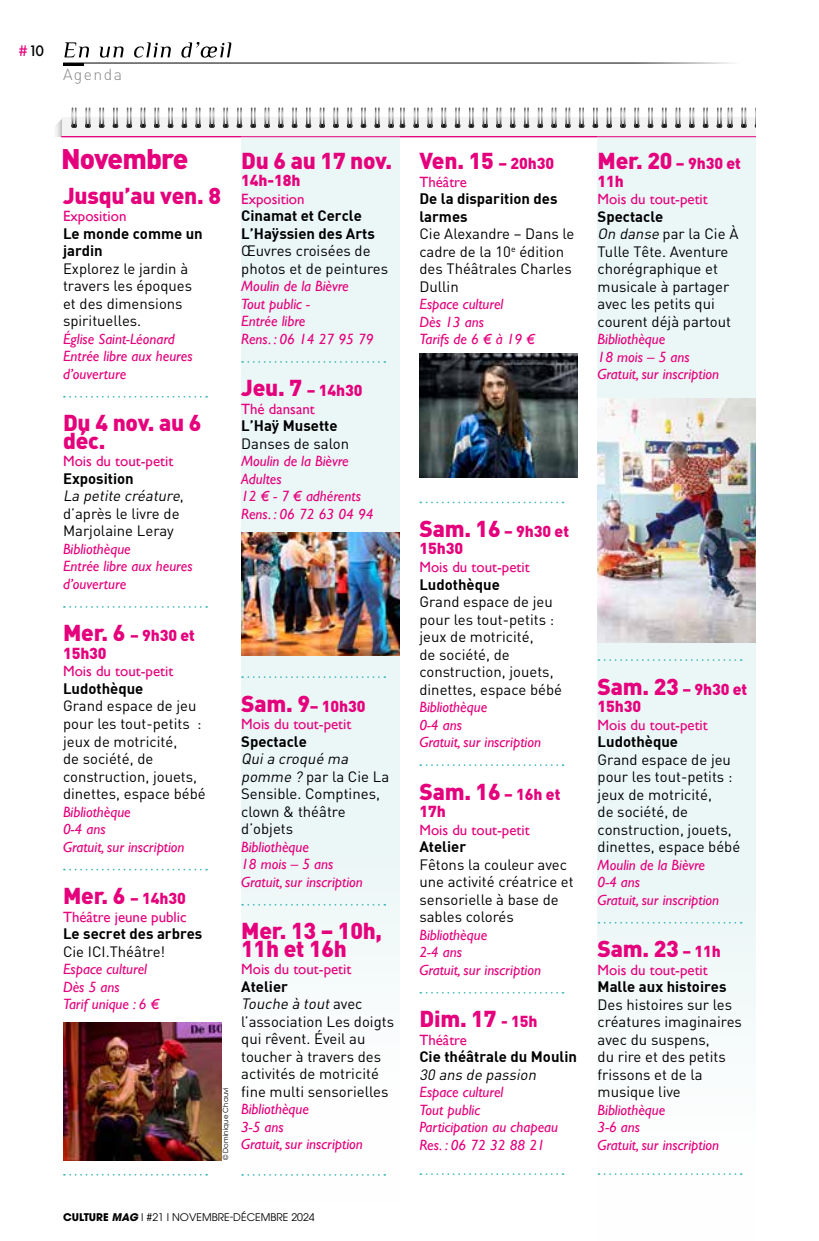
<style>
.page{position:relative;width:819px;height:1241px;background:#fff}
.page>*{position:absolute;margin:0;border:0;box-sizing:border-box;transform-origin:0 0}
.t1{font:900 28px "DIN Pro";letter-spacing:-.03em;color:#e5007c}
.t2{font:900 22.75px/17.5px "DIN Pro";letter-spacing:-.01em;color:#e5007c}
.t3{font:900 15.75px/17.5px "DIN Pro";letter-spacing:-.005em;color:#e5007c}
.t4{font:300 15.75px "DIN";letter-spacing:.09em;color:#868786}
.t5{font:14.88px/17.5px "DIN";color:#000}
.t6{font:italic 14.88px/17.5px "Gill Sans";color:#e5007c}
.t7{font:14.88px/17.5px "DIN Bold";color:#000}
.t8{font:14.88px "Gill Sans";color:#e5007c}
.t9{font:italic 14.88px "DIN";color:#000}
.t10{font:500 14px "Futura";color:#000}
.t11{font:10.5px "ITC Avant Garde Pro";color:#000}
.t12{font:7px "ITC Avant Garde Pro";letter-spacing:.02em;color:#000}
.s1{color:#e5007c}
.s2{font-style:italic}
.s3{font-size:22.75px}
.s4{font-weight:700}
.s5{font-weight:700;font-style:italic}
.s6{font-size:15.75px}
</style>
<div class="page">
<hr style="left:63px;top:63px;width:693px;height:1px;background:#000">
<hr style="left:63px;top:63px;width:21px;height:2px;background:#000">
<svg style="left:55px;top:107px;width:701px;height:29px"></svg>
<img style="left:744px;top:107px;width:2px;height:20px">
<img style="left:741px;top:107px;width:2px;height:20px">
<img style="left:730px;top:107px;width:2px;height:20px">
<img style="left:727px;top:107px;width:2px;height:20px">
<div style="left:619px;top:45px;width:160px;height:31px;background:#fff"></div>
<svg style="left:64px;top:42px;width:167px;height:16px"></svg>
<svg style="left:241px;top:137px;width:158px;height:1039px;fill:#ebf6f6"></svg>
<svg style="left:597px;top:137px;width:159px;height:1038px;fill:#ebf6f6"></svg>
<hr style="left:61px;top:136px;width:695px;height:1px;background:#e5007c">
<svg style="left:64px;top:396px;width:143px;height:1px"></svg>
<svg style="left:64px;top:606px;width:143px;height:1px"></svg>
<svg style="left:64px;top:868px;width:143px;height:2px"></svg>
<svg style="left:64px;top:1173px;width:143px;height:2px"></svg>
<svg style="left:242px;top:361px;width:143px;height:2px"></svg>
<svg style="left:242px;top:676px;width:143px;height:2px"></svg>
<svg style="left:242px;top:903px;width:143px;height:2px"></svg>
<svg style="left:242px;top:1173px;width:143px;height:2px"></svg>
<svg style="left:420px;top:501px;width:143px;height:2px"></svg>
<svg style="left:420px;top:764px;width:143px;height:1px"></svg>
<svg style="left:420px;top:991px;width:143px;height:2px"></svg>
<svg style="left:420px;top:1173px;width:143px;height:1px"></svg>
<svg style="left:598px;top:659px;width:143px;height:1px"></svg>
<svg style="left:598px;top:921px;width:143px;height:2px"></svg>
<svg style="left:598px;top:1172px;width:143px;height:2px"></svg>
<img style="left:63px;top:1022px;width:158px;height:138px">
<img style="left:241px;top:532px;width:158px;height:123px">
<img style="left:419px;top:353px;width:158px;height:125px">
<img style="left:597px;top:398px;width:159px;height:244px">
<p class="t10" style="left:19px;top:41px;width:27px"><span class="s1">#</span> 10</p>
<p class="t4" style="left:63px;top:64px;width:60px">Agenda</p>
<h1 class="t1" style="left:61px;top:140px;width:129px">Novembre</h1>
<h2 class="t2" style="left:63px;top:186px;width:159px">Jusqu’au ven. 8</h2>
<p class="t8" style="left:63px;top:207px;width:65px">Exposition</p>
<p class="t7" style="left:63px;top:224px;width:141px">Le monde comme un jardin</p>
<p class="t5" style="left:63px;top:259px;width:131px">Explorez le jardin à travers les époques et des dimensions spirituelles.</p>
<p class="t6" style="left:63px;top:330px;width:131px">Église Saint-Léonard<br>Entrée libre aux heures d’ouverture</p>
<h2 class="t2" style="left:63px;top:413px;width:140px">Du 4 nov. au 6 déc.</h2>
<p class="t8" style="left:63px;top:452px;width:112px">Mois du tout-petit</p>
<p class="t7" style="left:63px;top:469px;width:72px">Exposition</p>
<p class="t5" style="left:63px;top:487px;width:122px"><span class="s2">La petite créature</span>, d’après le livre de<br>Marjolaine Leray</p>
<p class="t6" style="left:63px;top:540px;width:131px">Bibliothèque<br>Entrée libre aux heures d’ouverture</p>
<p class="t3" style="left:63px;top:626px;width:133px"><span class="s3">Mer. 6</span> – 9h30 et<br>15h30</p>
<p class="t8" style="left:63px;top:662px;width:112px">Mois du tout-petit</p>
<p class="t7" style="left:63px;top:679px;width:82px">Ludothèque</p>
<p class="t5" style="left:63px;top:697px;width:144px">Grand espace de jeu pour les tout-petits : jeux de motricité,<br>de société, de construction, jouets, dinettes, espace bébé</p>
<p class="t6" style="left:63px;top:802px;width:123px">Bibliothèque<br>0-4 ans<br>Gratuit, sur inscription</p>
<p class="t3" style="left:63px;top:888px;width:124px"><span class="s3">Mer. 6</span> – 14h30</p>
<p class="t8" style="left:63px;top:907px;width:125px">Théâtre jeune public</p>
<p class="t7" style="left:63px;top:924px;width:141px">Le secret des arbres</p>
<p class="t5" style="left:63px;top:942px;width:104px">Cie ICI.Théâtre!</p>
<p class="t6" style="left:63px;top:960px;width:98px">Espace culturel<br>Dès 5 ans<br>Tarif unique : 6 €</p>
<p class="t12" style="left:221px;top:1160px;width:74px;rotate:-90deg">© Dominique Chauvi</p>
<h2 class="t2" style="left:241px;top:151px;width:152px">Du 6 au 17 nov.</h2>
<p class="t3" style="left:241px;top:171px;width:61px">14h-18h</p>
<p class="t8" style="left:241px;top:190px;width:65px">Exposition</p>
<p class="t7" style="left:241px;top:206px;width:135px">Cinamat et Cercle<br>L’Haÿssien des Arts</p>
<p class="t5" style="left:241px;top:242px;width:148px">Œuvres croisées de photos et de peintures</p>
<p class="t6" style="left:241px;top:277px;width:134px">Moulin de la Bièvre<br>Tout public -<br>Entrée libre<br>Rens. : 06 14 27 95 79</p>
<p class="t3" style="left:241px;top:381px;width:123px"><span class="s3">Jeu. 7</span> – 14h30</p>
<p class="t8" style="left:241px;top:400px;width:75px">Thé dansant</p>
<p class="t7" style="left:241px;top:416px;width:98px">L’Haÿ Musette</p>
<p class="t5" style="left:241px;top:434px;width:109px">Danses de salon</p>
<p class="t6" style="left:241px;top:452px;width:134px">Moulin de la Bièvre<br>Adultes<br>12 € - 7 € adhérents<br>Rens. : 06 72 63 04 94</p>
<p class="t3" style="left:241px;top:696px;width:126px"><span class="s3">Sam. 9</span>– 10h30</p>
<p class="t8" style="left:241px;top:715px;width:112px">Mois du tout-petit</p>
<p class="t7" style="left:241px;top:731px;width:67px">Spectacle</p>
<p class="t5" style="left:241px;top:749px;width:149px"><span class="s2">Quia croqué ma pomme ?</span> par la Cie La<br>Sensible. Comptines, clown &amp; théâtre d’objets</p>
<p class="t6" style="left:241px;top:837px;width:123px">Bibliothèque<br>18 mois – 5 ans<br>Gratuit, sur inscription</p>
<h2 class="t2" style="left:241px;top:921px;width:142px">Mer. 13 – 10h,<br>11h et 16h</h2>
<p class="t8" style="left:241px;top:960px;width:112px">Mois du tout-petit</p>
<p class="t7" style="left:241px;top:976px;width:48px">Atelier</p>
<p class="t5" style="left:241px;top:994px;width:154px"><span class="s2">Touche à tout</span>a ve c l’association Les doigts qui rêvent. Éveil au toucher à travers des activités de motricité fine multi sensorielles</p>
<p class="t6" style="left:241px;top:1100px;width:123px">Bibliothèque<br>3-5 ans<br>Gratuit, sur inscription</p>
<p class="t11" style="left:63px;top:1209px;width:253px"><span class="s4">CULTURE</span> <span class="s5">MAG</span>I #21 I NOVEMBRE-DÉCEMBRE 2024</p>
<h2 class="t2" style="left:419px;top:151px;width:136px">Ven. 15 <span class="s6">– 20h30</span></h2>
<p class="t8" style="left:419px;top:173px;width:49px">Théâtre</p>
<p class="t7" style="left:419px;top:189px;width:139px">De la disparition des larmes</p>
<p class="t5" style="left:419px;top:225px;width:157px">Cie Alexandre – Dans le cadre de la 10<sup>e</sup> édition des Théâtrales Charles<br>Dullin</p>
<p class="t6" style="left:419px;top:295px;width:117px">Espace culturel<br>Dès 13 ans<br>Tarifs de 6 € à 19 €</p>
<p class="t3" style="left:597px;top:154px;width:145px"><span class="s3">Mer. 20</span> – 9h30 et<br>11h</p>
<p class="t8" style="left:597px;top:190px;width:112px">Mois du tout-petit</p>
<p class="t7" style="left:597px;top:207px;width:67px">Spectacle</p>
<p class="t5" style="left:597px;top:225px;width:142px"><span class="s2">On danse</span> par la Cie À<br>Tulle Tête. Aventure chorégraphique et musicale à partager avec les petits qui courent déjà partout</p>
<p class="t6" style="left:597px;top:330px;width:123px">Bibliothèque<br>18 mois – 5 ans<br>Gratuit, sur inscription</p>
<p class="t3" style="left:419px;top:522px;width:151px"><span class="s3">Sam. 16</span> – 9h30 et<br>15h30</p>
<p class="t8" style="left:419px;top:558px;width:112px">Mois du tout-petit</p>
<p class="t7" style="left:419px;top:574px;width:82px">Ludothèque</p>
<p class="t5" style="left:419px;top:592px;width:144px">Grand espace de jeu pour les tout-petits : jeux de motricité,<br>de société, de construction, jouets, dinettes, espace bébé</p>
<p class="t6" style="left:419px;top:698px;width:123px">Bibliothèque<br>0-4 ans<br>Gratuit, sur inscription</p>
<h2 class="t2" style="left:419px;top:781px;width:142px">Sam. 16 <span class="s6">– 16h et</span></h2>
<p class="t3" style="left:419px;top:802px;width:28px">17h</p>
<p class="t8" style="left:419px;top:820px;width:112px">Mois du tout-petit</p>
<p class="t7" style="left:419px;top:837px;width:48px">Atelier</p>
<p class="t5" style="left:419px;top:855px;width:156px">Fêtons la couleur avec une activité créatrice et sensorielle à base de sables colorés</p>
<p class="t6" style="left:419px;top:925px;width:123px">Bibliothèque<br>2-4 ans<br>Gratuit, sur inscription</p>
<h2 class="t2" style="left:419px;top:1009px;width:119px">Dim. 17 <span class="s6">- 15h</span></h2>
<p class="t8" style="left:419px;top:1030px;width:49px">Théâtre</p>
<p class="t7" style="left:419px;top:1047px;width:159px">Cie théâtrale du Moulin</p>
<p class="t9" style="left:419px;top:1064px;width:121px">30 ans de passion</p>
<p class="t6" style="left:419px;top:1083px;width:140px">Espace culturel<br>Tout public<br>Participation au chapeau<br>Res. : 06 72 32 88 21</p>
<p class="t3" style="left:597px;top:679px;width:151px"><span class="s3">Sam. 23</span> – 9h30 et<br>15h30</p>
<p class="t8" style="left:597px;top:715px;width:112px">Mois du tout-petit</p>
<p class="t7" style="left:597px;top:732px;width:82px">Ludothèque</p>
<p class="t5" style="left:597px;top:750px;width:144px">Grand espace de jeu pour les tout-petits : jeux de motricité,<br>de société, de construction, jouets, dinettes, espace bébé</p>
<p class="t6" style="left:597px;top:855px;width:123px">Moulin de la Bièvre<br>0-4 ans<br>Gratuit, sur inscription</p>
<h2 class="t2" style="left:597px;top:939px;width:125px">Sam. 23 <span class="s6">– 11h</span></h2>
<p class="t8" style="left:597px;top:960px;width:112px">Mois du tout-petit</p>
<p class="t7" style="left:597px;top:977px;width:130px">Malle aux histoires</p>
<p class="t5" style="left:597px;top:995px;width:146px">Des histoires sur les créatures imaginaires avec du suspens,<br>du rire et des petits frissons et de la musique live</p>
<p class="t6" style="left:597px;top:1100px;width:123px">Bibliothèque<br>3-6 ans<br>Gratuit, sur inscription</p>
</div>
